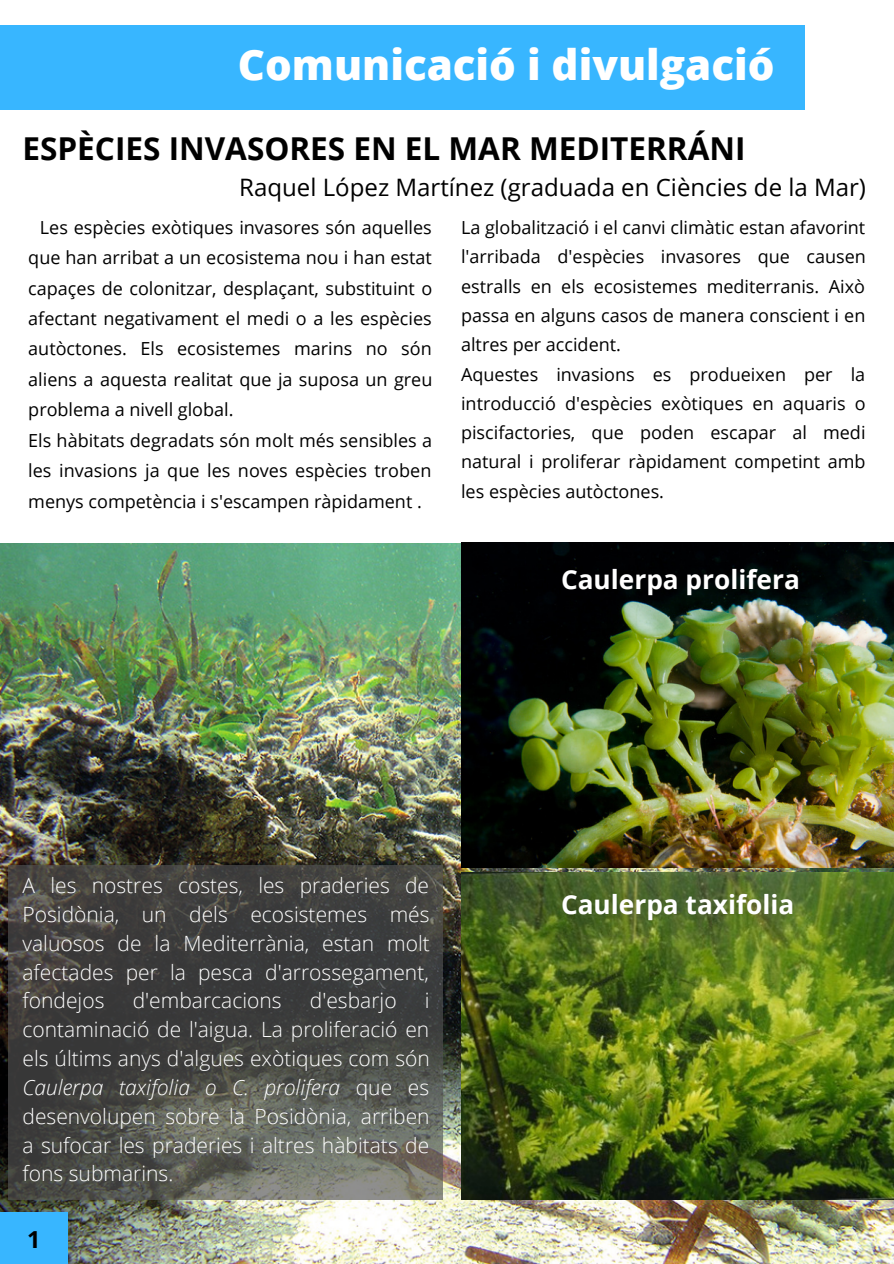
<style>
.page{position:relative;width:894px;height:1264px;background:#fff}
.page>*{position:absolute;margin:0;border:0;box-sizing:border-box;transform-origin:0 0}
.t1{font:800 42px "Open Sans";color:#fff}
.t2{font:700 31.5px "Open Sans";color:#000}
.t3{font:700 26.25px "Open Sans";color:#fff}
.t4{font:24px "Open Sans";color:#000}
.t5{font:700 23.4px "Open Sans";color:#000}
.t6{font:300 21px/28.8px "Open Sans";color:#fff;text-align:justify}
.t7{font:18px/30.5px "Open Sans";color:#000}
.s1{font-style:italic}
</style>
<div class="page">
<div style="left:0;top:25px;width:804px;height:84px;background:#38b6ff"></div>
<img style="left:0;top:543px;width:893px;height:720px">
<img style="left:461px;top:872px;width:432px;height:327px">
<div style="left:0;top:1212px;width:67px;height:51px;background:#38b6ff"></div>
<svg style="left:9px;top:865px;width:434px;height:335px;background:#4a4b47"></svg>
<img style="left:461px;top:543px;width:432px;height:324px">
<h1 class="t1" style="left:238px;top:35px;width:538px">Comunicació i divulgació</h1>
<h2 class="t2" style="left:22px;top:126px;width:724px">ESPÈCIES INVASORES EN EL MAR MEDITERRÁNI</h2>
<h3 class="t4" style="left:239px;top:170px;width:628px">Raquel López Martínez (graduada en Ciències de la Mar)</h3>
<p class="t7" style="left:28px;top:211px;width:405px;text-indent:12px">Les espècies exòtiques invasores són aquelles que han arribat a un ecosistema nou i han estat capaçes de colonitzar, desplaçant, substituint o afectant negativament el medi o a les espècies autòctones. Els ecosistemes marins no són aliens a aquesta realitat que ja suposa un greu problema a nivell global.<br>Els hàbitats degradats són molt més sensibles a les invasions ja que les noves espècies troben menys competència i s'escampen ràpidament .</p>
<p class="t7" style="left:461px;top:212px;width:406px;line-height:29.2px">La globalització i el canvi climàtic estan afavorint l'arribada d'espècies invasores que causen estralls en els ecosistemes mediterranis. Això passa en alguns casos de manera conscient i en altres per accident.<br>Aquestes invasions es produeixen per la introducció d'espècies exòtiques en aquaris o piscifactories, que poden escapar al medi natural i proliferar ràpidament competint amb les espècies autòctones.</p>
<h3 class="t3" style="left:561px;top:561px;width:240px">Caulerpa prolifera</h3>
<p class="t6" style="left:22px;top:870px;width:408px">A les nostres costes, les praderies de Posidònia, un dels ecosistemes més valuosos de la Mediterrània, estan molt afectades per la pesca d'arrossegament, fondejos</p>
<p class="t6" style="left:133px;top:985px;width:150px">d'embarcacions</p>
<p class="t6" style="left:310px;top:985px;width:88px">d'esbarjo</p>
<p class="t6" style="left:22px;top:985px;width:409px;text-indent:402px">i contaminació de l'aigua. La proliferació en els últims anys d'algues exòtiques com són <span class="s1">Caulerpa taxifolia o C. prolifera</span> que es desenvolupen sobre la Posidònia, arriben a sufocar les praderies i altres hàbitats de fons submarins.</p>
<p class="t5" style="left:27px;top:1222px;width:15px">1</p>
<h3 class="t3" style="left:561px;top:885px;width:235px">Caulerpa taxifolia</h3>
</div>
